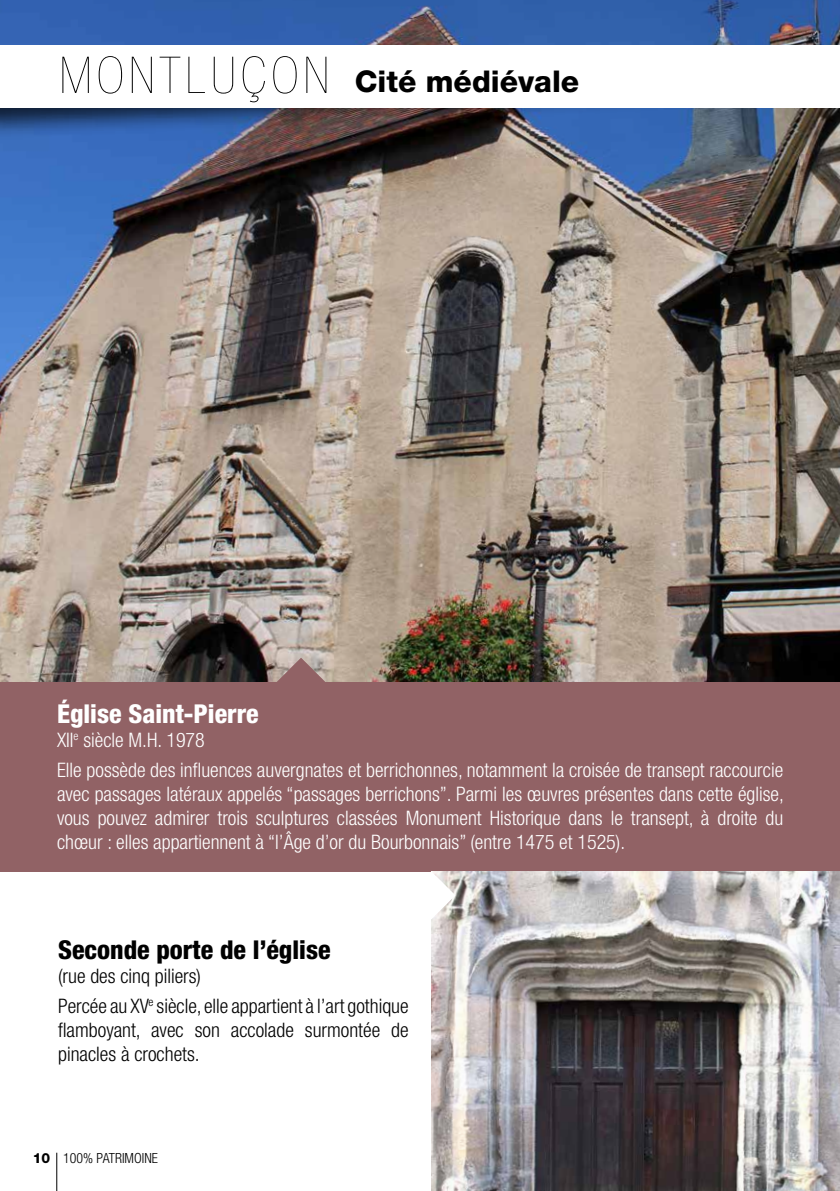
<style>
.page{position:relative;width:840px;height:1191px;background:#fff}
.page>*{position:absolute;margin:0;border:0;box-sizing:border-box;transform-origin:0 0}
.t1{font:800 30px "Helvetica Neue LT Std";color:#000}
.t2{font:800 condensed 26px "Helvetica Neue LT Std";color:#000}
.t3{font:800 condensed 26px "Helvetica Neue LT Std";color:#fff}
.t4{font:300 condensed 20px/24px "Helvetica Neue LT Std";color:#fff}
.t5{font:300 condensed 20px/29.6px "Helvetica Neue LT Std";color:#000}
.t6{font:300 condensed 14px "Helvetica Neue LT Std";color:#000}
.s1{font-weight:200;font-stretch:condensed;font-size:50.8px}
.s2{font-weight:800;font-stretch:normal}
</style>
<div class="page">
<div style="left:0;top:681px;width:839px;height:190px;background:#916265"></div>
<hr style="left:839px;top:537px;width:1px;height:334px;background:#9c9684">
<img style="left:0;top:0;width:839px;height:681px">
<img style="left:431px;top:871px;width:409px;height:320px">
<img style="left:839px;top:0;width:1px;height:537px">
<svg style="left:277px;top:657px;width:48px;height:25px"></svg>
<svg style="left:407px;top:871px;width:48px;height:48px"></svg>
<hr style="left:56px;top:1152px;width:1px;height:39px;background:#000">
<div style="left:0;top:72px;width:674px;height:69px;background:#000;opacity:.75"></div>
<div style="left:0;top:45px;width:839px;height:63px;background:#fff"></div>
<h1 class="t1" style="left:60px;top:64px;width:521px"><span class="s1">MONTLUÇON</span> Cité médiévale</h1>
<h2 class="t3" style="left:57px;top:697px;width:203px">Église Saint-Pierre</h2>
<p class="t4" style="left:57px;top:725px;width:727px;line-height:29.6px">XII<sup>e</sup> siècle M.H. 1978<br>Elle possède des influences auvergnates et berrichonnes, notamment la croisée de transept raccourcie</p>
<p class="t4" style="left:57px;top:781px;width:728px;text-align:justify">avec passages latéraux appelés “passages berrichons”. Parmi les œuvres présentes dans cette église, vous pouvez admirer trois sculptures classées Monument Historique dans le transept, à droite du chœur : elles appartiennent à “l’Âge d’or du Bourbonnais” (entre 1475 et 1525).</p>
<h2 class="t2" style="left:58px;top:933px;width:274px">Seconde porte de l’église</h2>
<p class="t5" style="left:58px;top:961px;width:352px">(rue des cinq piliers)<br>Percée au XV<sup>e</sup> siècle, elle appartient à l’art gothique</p>
<p class="t5" style="left:58px;top:1017px;width:352px;line-height:24px">flamboyant, avec son accolade surmontée de pinacles à crochets.</p>
<p class="t6" style="left:33px;top:1149px;width:127px"><span class="s2">10</span> 100% PATRIMOINE</p>
</div>
